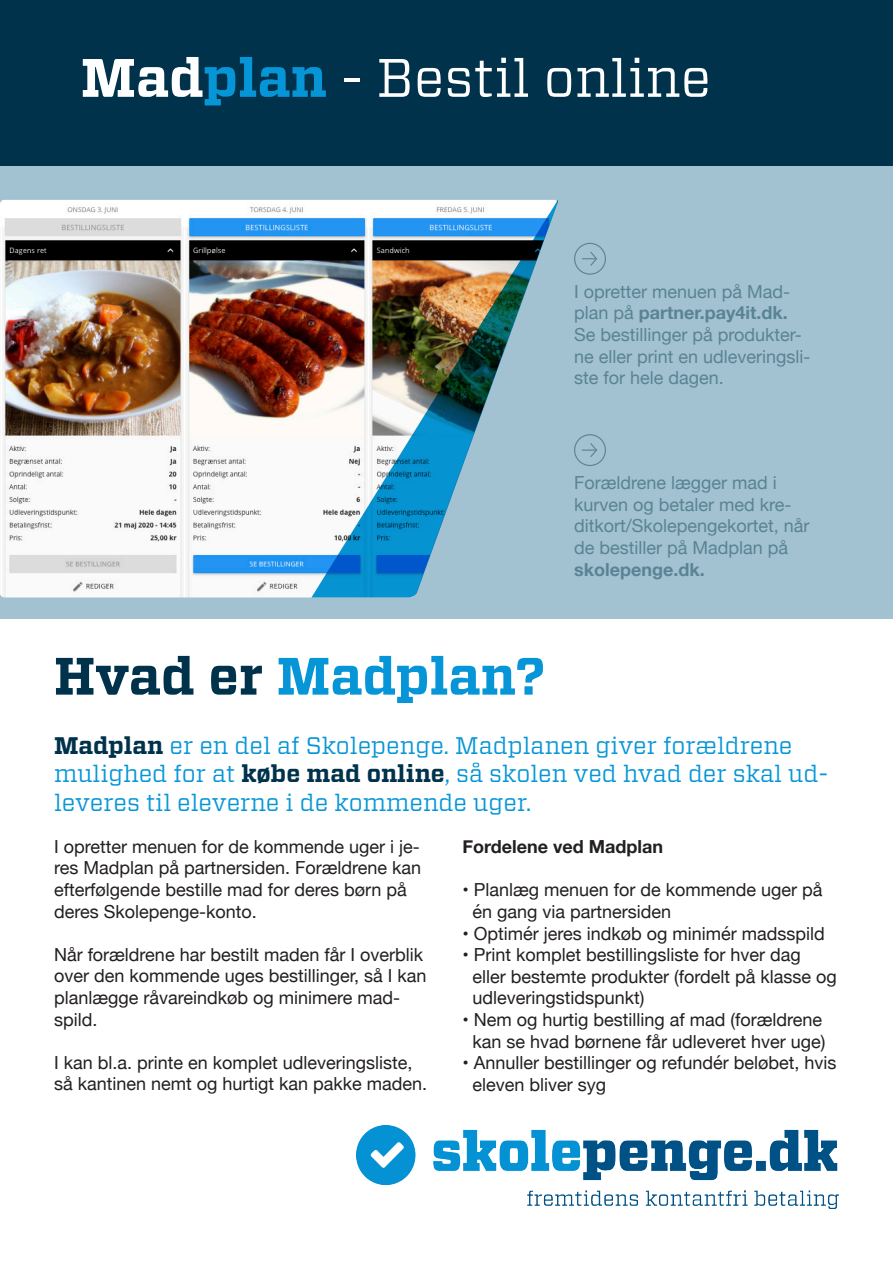
<style>
.page{position:relative;width:893px;height:1263px;background:#fff}
.page>*{position:absolute;margin:0;border:0;box-sizing:border-box;transform-origin:0 0}
.t1{font:54px "Vitesse";color:#fff}
.t2{font:700 52.5px "Vitesse";color:#0696d7}
.t3{font:24px/28.8px "Vitesse";color:#0696d7}
.t4{font:18px/21.6px "Helvetica Neue";color:#231f20}
.t5{font:18px/21.6px "Helvetica Neue";color:#5a8394}
.t6{font:700 18px "Helvetica Neue";color:#231f20}
.s1{font-weight:700}
.s2{font-weight:700;color:#0696d7}
.s3{color:#00324c}
.s4{font-weight:700;color:#00324c}
</style>
<div class="page">
<div style="left:0;top:0;width:893px;height:166px;background:#00324c"></div>
<img style="left:356px;top:1126px;width:483px;height:83px">
<div style="left:0;top:166px;width:893px;height:453px;background:#a3c2d1"></div>
<img style="left:0;top:200px;width:311px;height:397px">
<img style="left:311px;top:200px;width:247px;height:397px">
<svg style="left:574px;top:434px;width:32px;height:32px"></svg>
<svg style="left:574px;top:242px;width:32px;height:33px"></svg>
<p class="t1" style="left:81px;top:41px;width:632px"><span class="s1">Mad</span><span class="s2">plan</span> - Bestil online</p>
<p class="t5" style="left:574px;top:282px;width:238px">I opretter menuen på Mad&shy;plan på <span class="s1">partner.pay4it.dk.<br></span>Se bestillinger på produkter&shy;ne eller print en udleveringsli&shy;ste for hele dagen.</p>
<p class="t2" style="left:54px;top:641px;width:493px"><span class="s3">Hvad er</span> Madplan?</p>
<p class="t5" style="left:574px;top:473px;width:237px">Forældrene lægger mad i kurven og betaler med kre&shy;ditkort/Skolepengekortet, når de bestiller på Madplan på <span class="s1">skolepenge.dk.</span></p>
<p class="t3" style="left:54px;top:730px;width:776px"><span class="s4">Madplan</span> er en del af Skolepenge. Madplanen giver forældrene mulighed for at <span class="s4">købe mad online</span>, så skolen ved hvad der skal ud&shy;leveres til eleverne i de kommende uger.</p>
<p class="t4" style="left:54px;top:836px;width:369px">I opretter menuen for de kommende uger i je&shy;res Madplan på partnersiden. Forældrene kan efterfølgende bestille mad for deres børn på deres Skolepenge-konto.</p>
<p class="t4" style="left:54px;top:944px;width:374px">Når forældrene har bestilt maden får I overblik over den kommende uges bestillinger, så I kan planlægge råvareindkøb og minimere mad&shy;spild.</p>
<p class="t4" style="left:54px;top:1052px;width:375px">I kan bl.a. printe en komplet udleveringsliste, så kantinen nemt og hurtigt kan pakke maden.</p>
<p class="t6" style="left:462px;top:833px;width:202px">Fordelene ved Madplan</p>
<p class="t4" style="left:472px;top:880px;width:352px;text-indent:-10px">• Planlæg menuen for de kommende uger på én gang via partnersiden</p>
<p class="t4" style="left:462px;top:923px;width:364px">• Optimér jeres indkøb og minimér madsspild</p>
<p class="t4" style="left:472px;top:945px;width:366px;text-indent:-10px">• Print komplet bestillingsliste for hver dag eller bestemte produkter (fordelt på klasse og udleveringstidspunkt)</p>
<p class="t4" style="left:462px;top:1010px;width:365px;text-align:center">• Nem og hurtig bestilling af mad (forældrene kan se hvad børnene får udleveret hver uge)</p>
<p class="t4" style="left:472px;top:1053px;width:366px;text-indent:-10px">• Annuller bestillinger og refundér beløbet, hvis eleven bliver syg</p>
</div>
